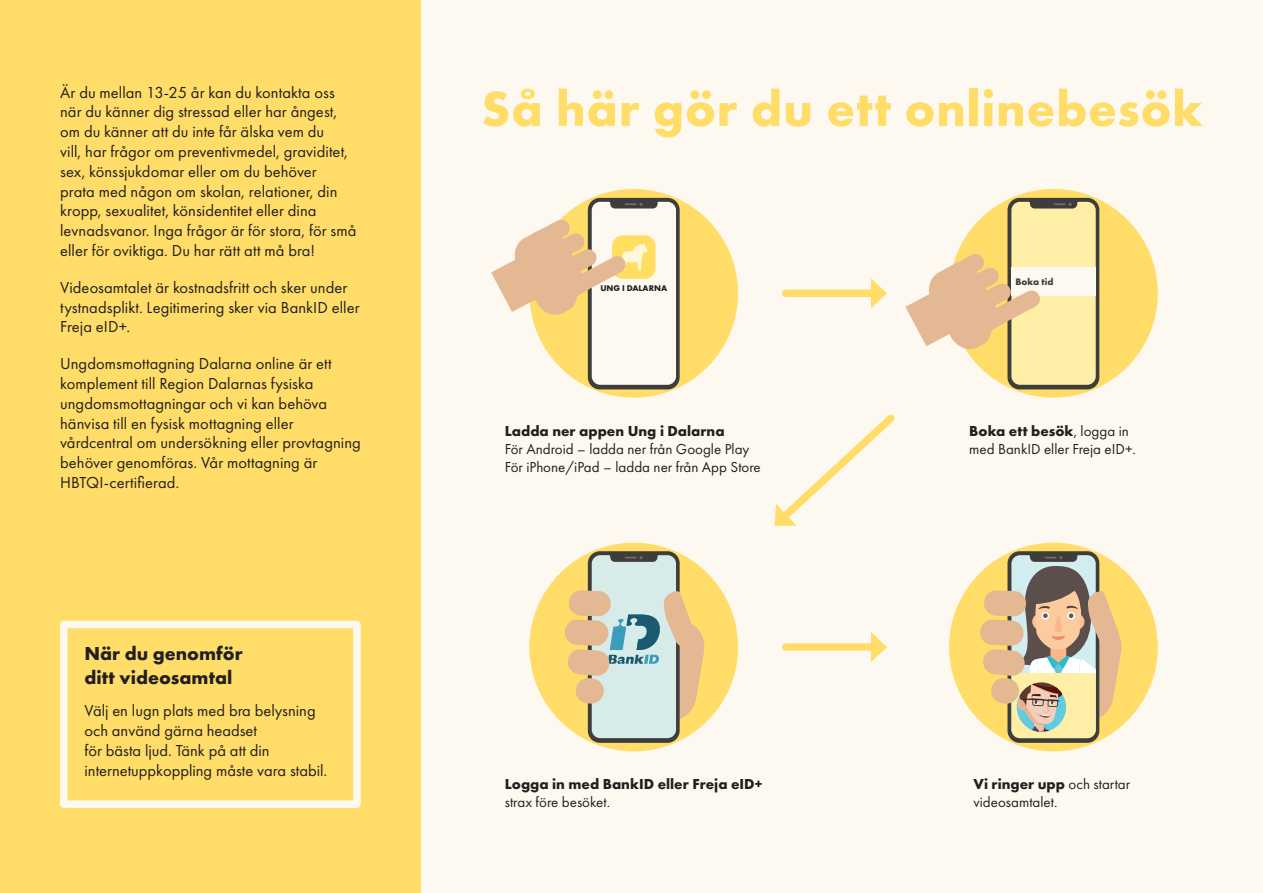
<style>
.page{position:relative;width:1263px;height:893px;background:#fef9f0}
.page>*{position:absolute;margin:0;border:0;box-sizing:border-box;transform-origin:0 0}
.t1{font:700 51px "Futura PT";letter-spacing:.015em;color:#ffdd68}
.Rubrik{font:700 19.5px/23.4px "Futura PT";color:#231f20}
.Bröd{font:16.5px/19.8px "Futura PT";letter-spacing:.005em;color:#231f20}
.Bröd-2{font:15px/18px "Futura PT";color:#231f20}
.Bröd-3{font:700 15px/18px "Futura PT";color:#231f20}
.t2{font:700 9.75px "Futura PT";color:#3d3d3b}
.t3{font:700 8.55px "Futura PT";color:#231f20}
.s1{font-weight:700}
.s2{font-weight:400}
</style>
<div class="page">
<div style="left:0;top:0;width:421px;height:893px;background:#ffdd68"></div>
<div style="left:60px;top:621px;width:301px;height:187px;border:8px solid #fef9f0"></div>
<div style="left:785px;top:643px;width:92px;height:8px;background:#ffdd68"></div>
<svg style="left:871px;top:632px;width:16px;height:30px"></svg>
<div style="left:785px;top:290px;width:92px;height:7px;background:#ffdd68"></div>
<svg style="left:871px;top:278px;width:16px;height:30px"></svg>
<div style="left:529px;top:189px;width:209px;height:209px;background:#ffdd68;border-radius:50%"></div>
<div style="left:588px;top:198px;width:92px;height:191px;background:#3d3d3b;border-radius:12px"></div>
<svg style="left:491px;top:202px;width:185px;height:183px"></svg>
<div style="left:949px;top:189px;width:209px;height:209px;background:#ffdd68;border-radius:50%"></div>
<div style="left:1007px;top:198px;width:92px;height:191px;background:#3d3d3b;border-radius:12px"></div>
<svg style="left:905px;top:202px;width:191px;height:183px"></svg>
<div style="left:529px;top:543px;width:209px;height:208px;background:#ffdd68;border-radius:50%"></div>
<div style="left:588px;top:551px;width:92px;height:192px;background:#3d3d3b;border-radius:12px"></div>
<svg style="left:565px;top:555px;width:141px;height:183px"></svg>
<div style="left:949px;top:543px;width:209px;height:208px;background:#ffdd68;border-radius:50%"></div>
<div style="left:1007px;top:551px;width:92px;height:192px;background:#3d3d3b;border-radius:12px"></div>
<svg style="left:980px;top:555px;width:143px;height:183px"></svg>
<svg style="left:774px;top:414px;width:121px;height:112px"></svg>
<p class="Bröd" style="left:60px;top:82px;width:298px">Är du mellan 13-25 år kan du kontakta oss när du känner dig stressad eller har ångest, om du känner att du inte får älska vem du<br>vill, har frågor om preventivmedel, graviditet, sex, könssjukdomar eller om du behöver<br>prata med någon om skolan, relationer, din kropp, sexualitet, könsidentitet eller dina levnadsvanor. Inga frågor är för stora, för små eller för oviktiga. Du har rätt att må bra!</p>
<p class="Bröd" style="left:60px;top:277px;width:301px">Videosamtalet är kostnadsfritt och sker under tystnadsplikt. Legitimering sker via BankID eller<br>Freja eID+.</p>
<p class="Bröd" style="left:60px;top:354px;width:302px">Ungdomsmottagning Dalarna online är ett komplement till Region Dalarnas fysiska ungdomsmottagningar och vi kan behöva hänvisa till en fysisk mottagning eller vårdcentral om undersökning eller provtagning behöver genomföras. Vår mottagning är HBTQI-certifierad.</p>
<p class="Rubrik" style="left:84px;top:641px;width:160px">När du genomför ditt videosamtal</p>
<p class="Bröd" style="left:84px;top:701px;width:244px">Välj en lugn plats med bra belysning och använd gärna headset<br>för bästa ljud. Tänk på att din internetuppkoppling måste vara stabil.</p>
<p class="t1" style="left:481px;top:76px;width:723px">Så här gör du ett onlinebesök</p>
<p class="t3" style="left:600px;top:282px;width:68px">UNG I DALARNA</p>
<p class="t2" style="left:1015px;top:276px;width:39px">Boka tid</p>
<p class="Bröd-2" style="left:505px;top:422px;width:257px"><span class="s1">Ladda ner appen Ung i Dalarna<br></span>För Android – ladda ner från Google Play<br>För iPhone/iPad – ladda ner från App Store</p>
<p class="Bröd-2" style="left:969px;top:422px;width:168px"><span class="s1">Boka ett besök</span>, logga in med BankID eller Freja eID+.</p>
<p class="Bröd-3" style="left:505px;top:775px;width:259px">Logga in med BankID eller Freja eID+ <span class="s2">strax före besöket.</span></p>
<p class="Bröd-2" style="left:973px;top:775px;width:158px"><span class="s1">Vi ringer upp</span> och startar videosamtalet.</p>
</div>
